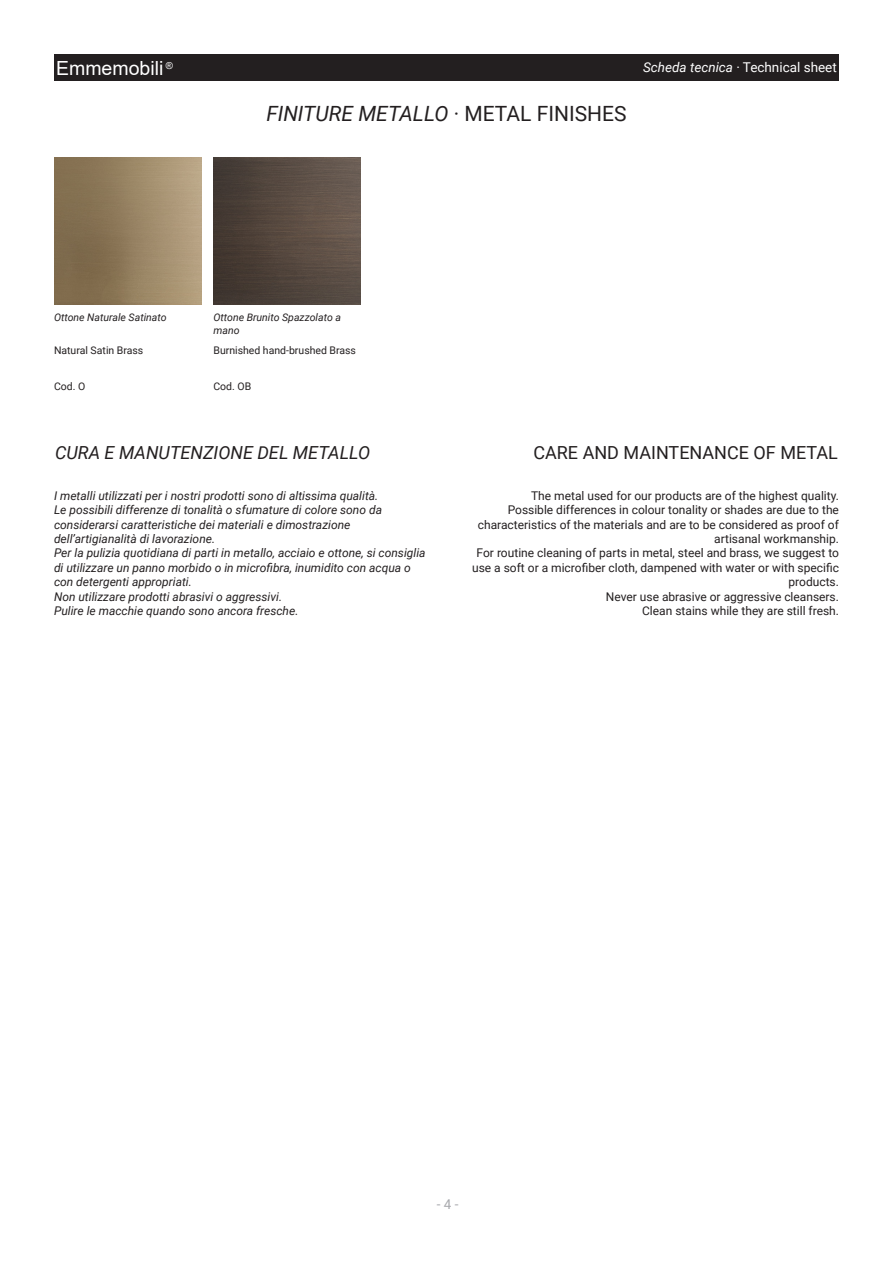
<style>
.page{position:relative;width:893px;height:1263px;background:#fff}
.page>*{position:absolute;margin:0;border:0;box-sizing:border-box;transform-origin:0 0}
.t1{font:italic 21px "Roboto";color:#231f20}
.t2{font:19.5px "Arial";color:#fff}
.t3{font:italic 18px "Roboto";color:#231f20}
.t4{font:18px "Roboto";color:#231f20}
.t5{font:13.5px "Roboto";color:#fff}
.t6{font:13.5px "Roboto";color:#a8a9ad}
.t7{font:italic 12px/14.4px "Roboto";color:#231f20}
.t8{font:12px/14.4px "Roboto";color:#231f20;text-align:right}
.t9{font:10.5px "Roboto";color:#231f20}
.t10{font:italic 10.5px/12.6px "Roboto";color:#231f20}
.s1{font-style:italic}
.s2{font-style:normal}
</style>
<div class="page">
<div style="left:54px;top:54px;width:785px;height:27px;background:#231f20"></div>
<img style="left:54px;top:157px;width:147px;height:147px">
<img style="left:213px;top:157px;width:148px;height:147px">
<h2 class="t2" style="left:56px;top:54px;width:118px">Emmemobili <sup>®</sup></h2>
<p class="t5" style="left:643px;top:58px;width:195px"><span class="s1">Scheda tecnica</span> · Technical sheet</p>
<h1 class="t1" style="left:266px;top:99px;width:362px">FINITURE METALLO <span class="s2">· METAL FINISHES</span></h1>
<p class="t10" style="left:54px;top:311px;width:114px">Ottone Naturale Satinato</p>
<p class="t10" style="left:213px;top:311px;width:129px">Ottone Brunito Spazzolato a mano</p>
<p class="t9" style="left:54px;top:343px;width:91px">Natural Satin Brass</p>
<p class="t9" style="left:213px;top:343px;width:144px">Burnished hand-brushed Brass</p>
<p class="t9" style="left:54px;top:378px;width:33px">Cod. O</p>
<p class="t9" style="left:213px;top:378px;width:39px">Cod. OB</p>
<p class="t3" style="left:55px;top:440px;width:317px">CURA E MANUTENZIONE DEL METALLO</p>
<p class="t4" style="left:533px;top:440px;width:306px">CARE AND MAINTENANCE OF METAL</p>
<p class="t7" style="left:54px;top:488px;width:326px">I metalli utilizzati per i nostri prodotti sono di altissima qualità.</p>
<p class="t7" style="left:54px;top:502px;width:330px">Le possibili differenze di tonalità o sfumature di colore sono da</p>
<p class="t7" style="left:54px;top:517px;width:298px">considerarsi caratteristiche dei materiali e dimostrazione</p>
<p class="t7" style="left:54px;top:531px;width:163px">dell’artigianalità di lavorazione.</p>
<p class="t7" style="left:54px;top:545px;width:373px">Per la pulizia quotidiana di parti in metallo, acciaio e ottone, si consiglia di utilizzare un panno morbido o in microfibra, inumidito con acqua o con detergenti appropriati.</p>
<p class="t7" style="left:54px;top:589px;width:230px">Non utilizzare prodotti abrasivi o aggressivi.</p>
<p class="t7" style="left:54px;top:603px;width:246px">Pulire le macchie quando sono ancora fresche.</p>
<p class="t8" style="left:531px;top:488px;width:309px">The metal used for our products are of the highest quality.</p>
<p class="t8" style="left:508px;top:502px;width:333px">Possible differences in colour tonality or shades are due to the</p>
<p class="t8" style="left:478px;top:517px;width:363px">characteristics of the materials and are to be considered as proof of artisanal workmanship.</p>
<p class="t8" style="left:472px;top:545px;width:368px">For routine cleaning of parts in metal, steel and brass, we suggest to use a soft or a microfiber cloth, dampened with water or with specific products.</p>
<p class="t8" style="left:606px;top:589px;width:235px">Never use abrasive or aggressive cleansers.</p>
<p class="t8" style="left:642px;top:603px;width:198px">Clean stains while they are still fresh.</p>
<p class="t6" style="left:437px;top:1195px;width:23px">- 4 -</p>
</div>
